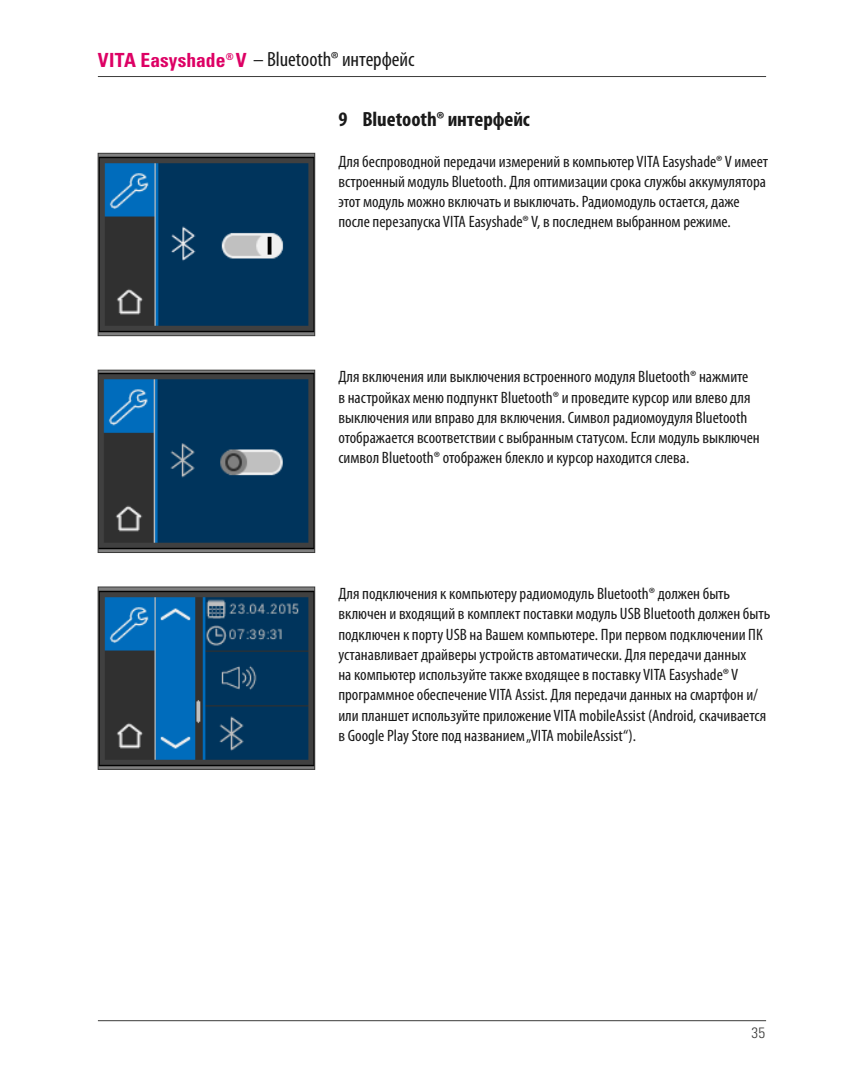
<style>
.page{position:relative;width:864px;height:1080px;background:#fff}
.page>*{position:absolute;margin:0;border:0;box-sizing:border-box;transform-origin:0 0}
.t1{font:condensed 20.7px "Myriad Pro";letter-spacing:-.005em;color:#1a1a1a}
.t2{font:700 condensed 20.7px "Myriad Pro";letter-spacing:-.005em;color:#1a1a1a}
.t3{font:condensed 16.5px/20.2px "Myriad Pro";color:#1a1a1a}
.t4{font:300 condensed 15px "Univers LT";color:#3b3b3a}
.s1{font-family:"Univers LT";font-weight:700;font-size:19.5px;color:#dd0064}
</style>
<div class="page">
<hr style="left:98px;top:76px;width:667px;height:1px;background:#3b3b3a">
<hr style="left:98px;top:1020px;width:667px;height:1px;background:#3b3b3a">
<img style="left:100px;top:372px;width:213px;height:179px">
<div style="left:98px;top:370px;width:217px;height:183px;border:1px solid #3b3b3a"></div>
<img style="left:100px;top:589px;width:213px;height:179px">
<div style="left:98px;top:587px;width:217px;height:183px;border:1px solid #3b3b3a"></div>
<img style="left:100px;top:155px;width:213px;height:179px">
<div style="left:98px;top:153px;width:217px;height:183px;border:1px solid #3b3b3a"></div>
<p class="t1" style="left:98px;top:47px;width:318px"><span class="s1">VITA Easyshade</span><sup>®</sup> <span class="s1">V</span> – Bluetooth® интерфейс</p>
<p class="t2" style="left:338px;top:106px;width:193px">9 Bluetooth® интерфейс</p>
<p class="t3" style="left:338px;top:151px;width:431px">Для беспроводной передачи измерений в компьютер VITA Easyshade® V имеет встроенный модуль Bluetooth. Для оптимизации срока службы аккумулятора этот модуль можно включать и выключать. Радиомодуль остается, даже после перезапуска VITA Easyshade® V, в последнем выбранном режиме.</p>
<p class="t3" style="left:338px;top:367px;width:423px">Для включения или выключения встроенного модуля Bluetooth® нажмите<br>в настройках меню подпункт Bluetooth® и проведите курсор или влево для выключения или вправо для включения. Символ радиомоудуля Bluetooth отображается всоответствии с выбранным статусом. Если модуль выключен символ Bluetooth® отображен блекло и курсор находится слева.</p>
<p class="t3" style="left:338px;top:583px;width:433px">Для подключения к компьютеру радиомодуль Bluetooth® должен быть включен и входящий в комплект поставки модуль USB Bluetooth должен быть подключен к порту USB на Вашем компьютере. При первом подключении ПК устанавливает драйверы устройств автоматически. Для передачи данных<br>на компьютер используйте также входящее в поставку VITA Easyshade® V программное обеспечение VITA Assist. Для передачи данных на смартфон и/ или планшет используйте приложение VITA mobileAssist (Android, скачивается в Google Play Store под названием „VITA mobileAssist“).</p>
<p class="t4" style="left:751px;top:1024px;width:15px">35</p>
</div>
